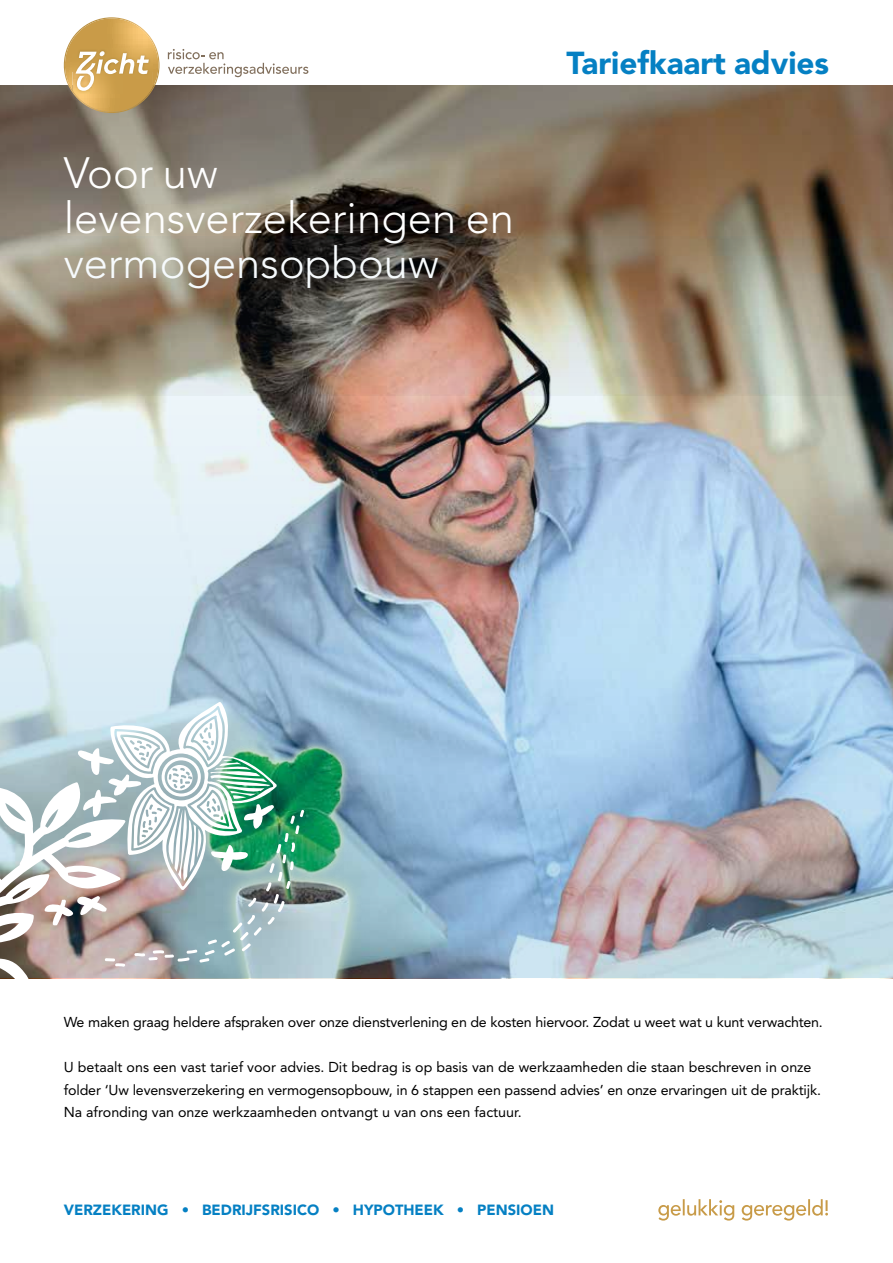
<style>
.page{position:relative;width:893px;height:1263px;background:#fff}
.page>*{position:absolute;margin:0;border:0;box-sizing:border-box;transform-origin:0 0}
.t1{font:300 43.5px/45px "Avenir LT Std";color:#fff}
.t2{font:900 31.5px "Avenir LT Std";color:#0580c3}
.t3{font:900 14.7px "Avenir LT Std";color:#0580c3}
.t4{font:14.25px/22.5px "Avenir LT Std";letter-spacing:-.01em;color:#000}
</style>
<div class="page">
<svg style="left:0;top:85px;width:893px;height:152px;background:#7d6d5b"></svg>
<img style="left:0;top:237px;width:893px;height:741px">
<img style="left:0;top:702px;width:304px;height:277px">
<svg style="left:77px;top:748px;width:64px;height:69px"></svg>
<svg style="left:211px;top:845px;width:37px;height:26px"></svg>
<svg style="left:244px;top:804px;width:30px;height:25px"></svg>
<svg style="left:44px;top:895px;width:63px;height:30px"></svg>
<svg style="left:168px;top:49px;width:140px;height:28px"></svg>
<svg style="left:64px;top:17px;width:96px;height:96px"></svg>
<svg style="left:658px;top:1199px;width:170px;height:21px"></svg>
<h1 class="t1" style="left:64px;top:151px;width:452px">Voor uw levensverzekeringen en vermogensopbouw</h1>
<h2 class="t2" style="left:567px;top:44px;width:264px">Tariefkaart advies</h2>
<p class="t4" style="left:64px;top:1011px;width:761px">We maken graag heldere afspraken over onze dienstverlening en de kosten hiervoor. Zodat u weet wat u kunt verwachten.</p>
<p class="t4" style="left:64px;top:1056px;width:759px">U betaalt ons een vast tarief voor advies. Dit bedrag is op basis van de werkzaamheden die staan beschreven in onze folder ‘Uw levensverzekering en vermogensopbouw, in 6 stappen een passend advies’ en onze ervaringen uit de praktijk.<br>Na afronding van onze werkzaamheden ontvangt u van ons een factuur.</p>
<p class="t3" style="left:64px;top:1200px;width:492px">VERZEKERING • BEDRIJFSRISICO • HYPOTHEEK • PENSIOEN</p>
</div>
